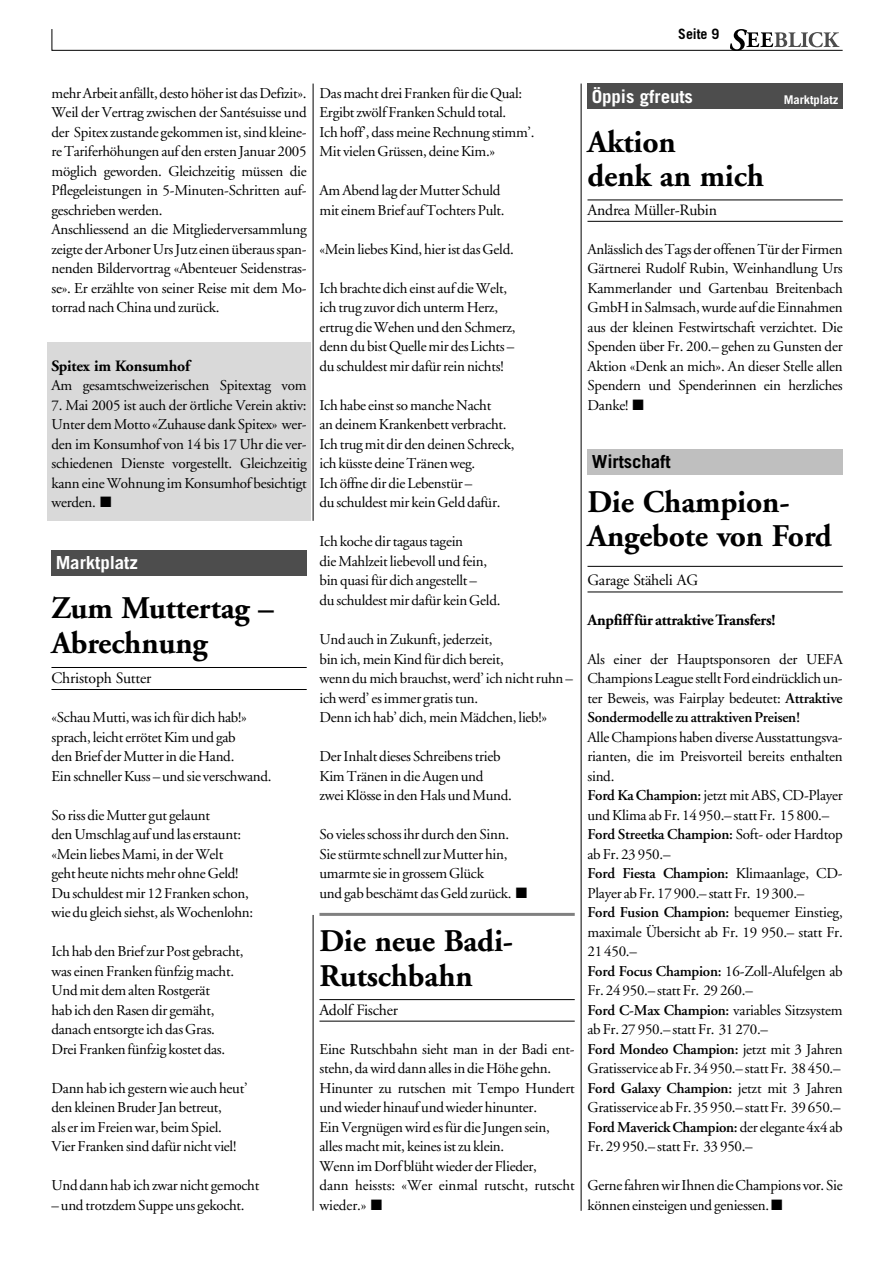
<style>
.page{position:relative;width:893px;height:1262px;background:#fff}
.page>*{position:absolute;margin:0;border:0;box-sizing:border-box;transform-origin:0 0}
.t1{font:700 31.5px/34.5px "Adobe Garamond";letter-spacing:-.005em;color:#000}
.t2{font:700 18px "Trade Gothic";letter-spacing:-.005em;color:#fff;scale:1.05 1}
.t3{font:700 18px "Trade Gothic";letter-spacing:-.005em;color:#000;scale:1.05 1}
.t4{font:15.75px "Adobe Garamond";letter-spacing:-.015em;color:#000}
.t5{font:700 15.75px "Adobe Garamond";letter-spacing:-.02em;color:#000}
.t6{font:15px/19.5px "Adobe Garamond";letter-spacing:-.02em;color:#000}
.t7{font:700 14.25px "Trade Gothic";letter-spacing:-.005em;color:#000}
.t8{font:700 12px "Trade Gothic";letter-spacing:-.005em;color:#fff;scale:1.05 1}
.s1{font-weight:600}
</style>
<div class="page">
<div style="left:47px;top:342px;width:264px;height:178px;background:#d9d9d9"></div>
<svg style="left:51px;top:29px;width:791px;height:22px"></svg>
<div style="left:587px;top:449px;width:255px;height:26px;background:#bfbfbf"></div>
<hr style="left:587px;top:566px;width:255px;height:1px;background:#000">
<hr style="left:587px;top:591px;width:255px;height:1px;background:#000">
<hr style="left:319px;top:999px;width:255px;height:1px;background:#000">
<hr style="left:319px;top:1020px;width:255px;height:1px;background:#000">
<hr style="left:51px;top:667px;width:256px;height:1px;background:#000">
<hr style="left:51px;top:689px;width:256px;height:1px;background:#000">
<div style="left:51px;top:550px;width:256px;height:26px;background:#4d4d4d"></div>
<hr style="left:319px;top:913px;width:255px;height:3px;background:#808080">
<div style="left:587px;top:84px;width:255px;height:25px;background:#4d4d4d"></div>
<hr style="left:587px;top:199px;width:255px;height:1px;background:#000">
<hr style="left:587px;top:221px;width:255px;height:1px;background:#000">
<hr style="left:580px;top:84px;width:1px;height:1126px;background:#000">
<hr style="left:312px;top:84px;width:1px;height:437px;background:#000">
<hr style="left:312px;top:915px;width:1px;height:295px;background:#000">
<p class="t7" style="left:678px;top:29px;width:43px">Seite 9</p>
<p class="t6" style="left:51px;top:85px;width:257px">mehr Arbeit anfällt, desto höher ist das Defizit».<br>Weil der Vertrag zwischen der Santésuisse und der Spitex zustande gekommen ist, sind kleine&shy;re Tariferhöhungen auf den ersten Januar 2005 möglich geworden. Gleichzeitig müssen die Pflegeleistungen in 5-Minuten-Schritten auf&shy;geschrieben werden.<br>Anschliessend an die Mitgliederversammlung zeigte der Arboner Urs Jutz einen überaus span&shy;nenden Bildervortrag «Abenteuer Seidenstras&shy;se». Er erzählte von seiner Reise mit dem Mo&shy;torrad nach China und zurück.</p>
<p class="t5" style="left:51px;top:359px;width:140px">Spitex im Konsumhof</p>
<p class="t6" style="left:51px;top:377px;width:257px">Am gesamtschweizerischen Spitextag vom</p>
<p class="t6" style="left:51px;top:397px;width:257px;text-align:justify">7. Mai 2005 ist auch der örtliche Verein aktiv:<br>Unter dem Motto «Zuhause dank Spitex» wer&shy;den im Konsumhof von 14 bis 17 Uhr die ver&shy;schiedenen Dienste vorgestellt. Gleichzeitig kann eine Wohnung im Konsumhof besichtigt werden. ■</p>
<p class="t2" style="left:56px;top:556px;width:80px">Marktplatz</p>
<h1 class="t1" style="left:51px;top:594px;width:224px">Zum Muttertag –<br>Abrechnung</h1>
<p class="t4" style="left:51px;top:671px;width:101px">Christoph Sutter</p>
<p class="t6" style="left:51px;top:709px;width:221px">«Schau Mutti, was ich für dich hab!» sprach, leicht errötet Kim und gab<br>den Brief der Mutter in die Hand.<br>Ein schneller Kuss – und sie verschwand.</p>
<p class="t6" style="left:51px;top:806px;width:203px">So riss die Mutter gut gelaunt<br>den Umschlag auf und las erstaunt: «Mein liebes Mami, in der Welt<br>geht heute nichts mehr ohne Geld!<br>Du schuldest mir 12 Franken schon, wie du gleich siehst, als Wochenlohn:</p>
<p class="t6" style="left:51px;top:943px;width:194px">Ich hab den Brief zur Post gebracht, was einen Franken fünfzig macht.<br>Und mit dem alten Rostgerät<br>hab ich den Rasen dir gemäht, danach entsorgte ich das Gras.<br>Drei Franken fünfzig kostet das.</p>
<p class="t6" style="left:51px;top:1079px;width:197px">Dann hab ich gestern wie auch heut’ den kleinen Bruder Jan betreut,<br>als er im Freien war, beim Spiel.<br>Vier Franken sind dafür nicht viel!</p>
<p class="t6" style="left:51px;top:1177px;width:209px">Und dann hab ich zwar nicht gemocht</p>
<p class="t6" style="left:51px;top:1196px;width:195px">– und trotzdem Suppe uns gekocht.</p>
<p class="t6" style="left:319px;top:85px;width:217px">Das macht drei Franken für die Qual:<br>Ergibt zwölf Franken Schuld total.<br>Ich hoff’, dass meine Rechnung stimm’.<br>Mit vielen Grüssen, deine Kim.»</p>
<p class="t6" style="left:319px;top:182px;width:187px">Am Abend lag der Mutter Schuld mit einem Brief auf Tochters Pult.</p>
<p class="t6" style="left:319px;top:241px;width:196px">«Mein liebes Kind, hier ist das Geld.</p>
<p class="t6" style="left:319px;top:280px;width:198px">Ich brachte dich einst auf die Welt, ich trug zuvor dich unterm Herz, ertrug die Wehen und den Schmerz, denn du bist Quelle mir des Lichts – du schuldest mir dafür rein nichts!</p>
<p class="t6" style="left:319px;top:397px;width:196px">Ich habe einst so manche Nacht<br>an deinem Krankenbett verbracht.<br>Ich trug mit dir den deinen Schreck, ich küsste deine Tränen weg.<br>Ich öffne dir die Lebenstür –<br>du schuldest mir kein Geld dafür.</p>
<p class="t6" style="left:319px;top:533px;width:182px">Ich koche dir tagaus tagein<br>die Mahlzeit liebevoll und fein, bin quasi für dich angestellt –<br>du schuldest mir dafür kein Geld.</p>
<p class="t6" style="left:319px;top:631px;width:255px">Und auch in Zukunft, jederzeit,<br>bin ich, mein Kind für dich bereit,<br>wenn du mich brauchst, werd’ ich nicht ruhn – ich werd’ es immer gratis tun.<br>Denn ich hab’ dich, mein Mädchen, lieb!»</p>
<p class="t6" style="left:319px;top:748px;width:194px">Der Inhalt dieses Schreibens trieb<br>Kim Tränen in die Augen und<br>zwei Klösse in den Hals und Mund.</p>
<p class="t6" style="left:319px;top:826px;width:209px">So vieles schoss ihr durch den Sinn.<br>Sie stürmte schnell zur Mutter hin, umarmte sie in grossem Glück<br>und gab beschämt das Geld zurück. ■</p>
<h1 class="t1" style="left:319px;top:927px;width:195px">Die neue Badi-<br>Rutschbahn</h1>
<p class="t4" style="left:319px;top:1003px;width:80px">Adolf Fischer</p>
<p class="t6" style="left:319px;top:1040px;width:257px">Eine Rutschbahn sieht man in der Badi ent&shy;stehn, da wird dann alles in die Höhe gehn.<br>Hinunter zu rutschen mit Tempo Hundert und wieder hinauf und wieder hinunter.<br>Ein Vergnügen wird es für die Jungen sein, alles macht mit, keines ist zu klein.<br>Wenn im Dorf blüht wieder der Flieder,<br>dann heissts: «Wer einmal rutscht, rutscht wieder.» ■</p>
<p class="t2" style="left:591px;top:90px;width:98px">Öppis gfreuts</p>
<p class="t8" style="left:783px;top:95px;width:54px">Marktplatz</p>
<h1 class="t1" style="left:587px;top:127px;width:178px">Aktion<br>denk an mich</h1>
<p class="t4" style="left:587px;top:203px;width:131px">Andrea Müller-Rubin</p>
<p class="t6" style="left:587px;top:241px;width:257px;text-align:justify">Anlässlich des Tags der offenen Tür der Firmen Gärtnerei Rudolf Rubin, Weinhandlung Urs Kammerlander und Gartenbau Breitenbach GmbH in Salmsach, wurde auf die Einnahmen aus der kleinen Festwirtschaft verzichtet. Die Spenden über Fr. 200.– gehen zu Gunsten der Aktion «Denk an mich». An dieser Stelle allen Spendern und Spenderinnen ein herzliches Danke! ■</p>
<p class="t3" style="left:591px;top:455px;width:77px">Wirtschaft</p>
<h1 class="t1" style="left:587px;top:487px;width:246px">Die Champion-<br>Angebote von Ford</h1>
<p class="t4" style="left:587px;top:574px;width:112px">Garage Stäheli AG</p>
<p class="t5" style="left:587px;top:613px;width:189px">Anpfiff für attraktive Transfers!</p>
<p class="t6" style="left:587px;top:650px;width:257px;text-align:justify">Als einer der Hauptsponsoren der UEFA Champions League stellt Ford eindrücklich un&shy;ter Beweis, was Fairplay bedeutet: <span class="s1">Attraktive Sondermodelle zu attraktiven Preisen!</span></p>
<p class="t6" style="left:587px;top:728px;width:257px">Alle Champions haben diverse Ausstattungsva&shy;rianten, die im Preisvorteil bereits enthalten sind.<br><span class="s1">Ford Ka Champion:</span> jetzt mit ABS, CD-Player und Klima ab Fr. 14 950.– statt Fr. 15 800.– <span class="s1">Ford Streetka Champion:</span> Soft- oder Hardtop ab Fr. 23 950.–<br><span class="s1">Ford Fiesta Champion:</span> Klimaanlage, CD-Player ab Fr. 17 900.– statt Fr. 19 300.–<br><span class="s1">Ford Fusion Champion:</span> bequemer Einstieg, maximale Übersicht ab Fr. 19 950.– statt Fr.<br>21 450.–<br><span class="s1">Ford Focus Champion:</span> 16-Zoll-Alufelgen ab Fr. 24 950.– statt Fr. 29 260.–<br><span class="s1">Ford C-Max Champion:</span> variables Sitzsystem ab Fr. 27 950.– statt Fr. 31 270.–<br><span class="s1">Ford Mondeo Champion:</span> jetzt mit 3 Jahren Gratisservice ab Fr. 34 950.– statt Fr. 38 450.– <span class="s1">Ford Galaxy Champion:</span> jetzt mit 3 Jahren Gratisservice ab Fr. 35 950.– statt Fr. 39 650.– <span class="s1">Ford Maverick Champion:</span> der elegante 4x4 ab Fr. 29 950.– statt Fr. 33 950.–</p>
<p class="t6" style="left:587px;top:1177px;width:257px">Gerne fahren wir Ihnen die Champions vor. Sie können einsteigen und geniessen. ■</p>
</div>
